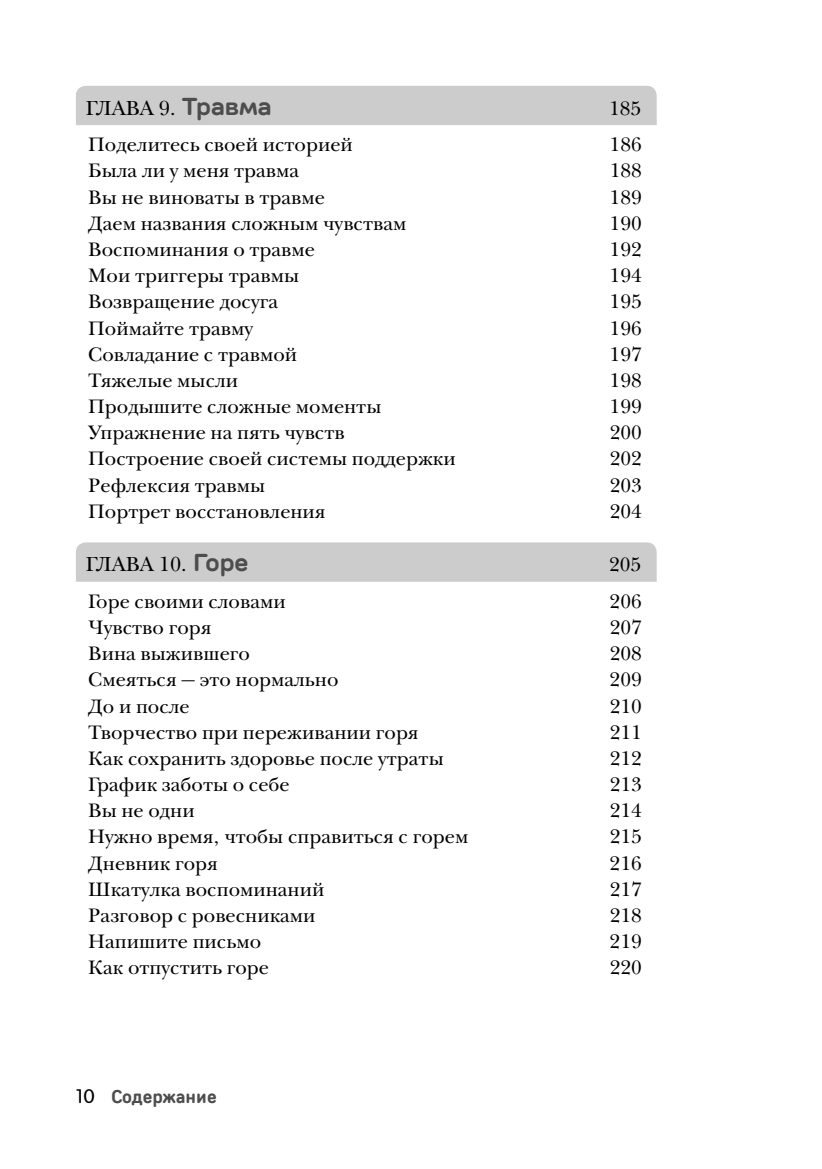
<style>
.page{position:relative;width:822px;height:1169px;background:#fff}
.page>*{position:absolute;margin:0;border:0;box-sizing:border-box;transform-origin:0 0}
.t1{font:700 24.5px "TT Rounds";color:#4d4d4d}
.t2{font:21px "New Baskerville C";letter-spacing:.055em;color:#000}
.t3{font:20.12px "New Baskerville C";color:#000}
.t4{font:700 18.38px "TT Rounds Condensed";color:#4d4d4d;scale:1.1 1}
.s1{font-family:"New Baskerville C";font-weight:400;font-size:21px;color:#000}
.s2{font-family:"Sans Rounded Light C";font-weight:400;font-size:19.25px;color:#000}
</style>
<div class="page">
<div style="left:76px;top:86px;width:580px;height:39px;background:#ccc"></div>
<div style="left:76px;top:542px;width:580px;height:40px;background:#ccc"></div>
<p class="t2" style="left:86px;top:96px;width:42px">Глава</p>
<p class="t1" style="left:159px;top:90px;width:115px"><span class="s1">9.</span> Травма</p>
<p class="t3" style="left:609px;top:96px;width:34px">185</p>
<p class="t3" style="left:88px;top:133px;width:266px">Поделитесь своей историей</p>
<p class="t3" style="left:609px;top:133px;width:34px">186</p>
<p class="t3" style="left:88px;top:159px;width:212px">Была ли у меня травма</p>
<p class="t3" style="left:609px;top:159px;width:34px">188</p>
<p class="t3" style="left:88px;top:185px;width:238px">Вы не виноваты в травме</p>
<p class="t3" style="left:609px;top:185px;width:34px">189</p>
<p class="t3" style="left:88px;top:211px;width:319px">Даем названия сложным чувствам</p>
<p class="t3" style="left:609px;top:211px;width:34px">190</p>
<p class="t3" style="left:88px;top:237px;width:228px">Воспоминания о травме</p>
<p class="t3" style="left:609px;top:237px;width:34px">192</p>
<p class="t3" style="left:88px;top:264px;width:212px">Мои триггеры травмы</p>
<p class="t3" style="left:609px;top:264px;width:34px">194</p>
<p class="t3" style="left:88px;top:290px;width:191px">Возвращение досуга</p>
<p class="t3" style="left:609px;top:290px;width:34px">195</p>
<p class="t3" style="left:88px;top:316px;width:166px">Поймайте травму</p>
<p class="t3" style="left:609px;top:316px;width:34px">196</p>
<p class="t3" style="left:88px;top:342px;width:210px">Совладание с травмой</p>
<p class="t3" style="left:609px;top:342px;width:34px">197</p>
<p class="t3" style="left:88px;top:368px;width:151px">Тяжелые мысли</p>
<p class="t3" style="left:609px;top:368px;width:34px">198</p>
<p class="t3" style="left:88px;top:394px;width:294px">Продышите сложные моменты</p>
<p class="t3" style="left:609px;top:394px;width:34px">199</p>
<p class="t3" style="left:88px;top:421px;width:258px">Упражнение на пять чувств</p>
<p class="t3" style="left:609px;top:421px;width:34px">200</p>
<p class="t3" style="left:88px;top:447px;width:369px">Построение своей системы поддержки</p>
<p class="t3" style="left:609px;top:447px;width:34px">202</p>
<p class="t3" style="left:88px;top:473px;width:178px">Рефлексия травмы</p>
<p class="t3" style="left:609px;top:473px;width:34px">203</p>
<p class="t3" style="left:88px;top:499px;width:239px">Портрет восстановления</p>
<p class="t3" style="left:609px;top:499px;width:34px">204</p>
<p class="t2" style="left:86px;top:552px;width:42px">Глава</p>
<p class="t1" style="left:159px;top:546px;width:91px"><span class="s1">10.</span> Горе</p>
<p class="t3" style="left:609px;top:553px;width:34px">205</p>
<p class="t3" style="left:88px;top:589px;width:199px">Горе своими словами</p>
<p class="t3" style="left:609px;top:589px;width:34px">206</p>
<p class="t3" style="left:88px;top:615px;width:125px">Чувство горя</p>
<p class="t3" style="left:609px;top:615px;width:34px">207</p>
<p class="t3" style="left:88px;top:642px;width:163px">Вина выжившего</p>
<p class="t3" style="left:609px;top:642px;width:34px">208</p>
<p class="t3" style="left:88px;top:668px;width:251px">Смеяться — это нормально</p>
<p class="t3" style="left:609px;top:668px;width:34px">209</p>
<p class="t3" style="left:88px;top:694px;width:103px">До и после</p>
<p class="t3" style="left:609px;top:694px;width:34px">210</p>
<p class="t3" style="left:88px;top:720px;width:332px">Творчество при переживании горя</p>
<p class="t3" style="left:609px;top:720px;width:34px">211</p>
<p class="t3" style="left:88px;top:746px;width:357px">Как сохранить здоровье после утраты</p>
<p class="t3" style="left:609px;top:746px;width:34px">212</p>
<p class="t3" style="left:88px;top:772px;width:203px">График заботы о себе</p>
<p class="t3" style="left:609px;top:772px;width:34px">213</p>
<p class="t3" style="left:88px;top:799px;width:108px">Вы не одни</p>
<p class="t3" style="left:609px;top:799px;width:34px">214</p>
<p class="t3" style="left:88px;top:825px;width:381px">Нужно время, чтобы справиться с горем</p>
<p class="t3" style="left:609px;top:825px;width:34px">215</p>
<p class="t3" style="left:88px;top:851px;width:131px">Дневник горя</p>
<p class="t3" style="left:609px;top:851px;width:34px">216</p>
<p class="t3" style="left:88px;top:877px;width:237px">Шкатулка воспоминаний</p>
<p class="t3" style="left:609px;top:877px;width:34px">217</p>
<p class="t3" style="left:88px;top:903px;width:229px">Разговор с ровесниками</p>
<p class="t3" style="left:609px;top:903px;width:34px">218</p>
<p class="t3" style="left:88px;top:929px;width:174px">Напишите письмо</p>
<p class="t3" style="left:609px;top:929px;width:34px">219</p>
<p class="t3" style="left:88px;top:956px;width:182px">Как отпустить горе</p>
<p class="t3" style="left:609px;top:956px;width:34px">220</p>
<p class="t4" style="left:76px;top:1084px;width:129px"><span class="s2">10</span> Содержание</p>
</div>
